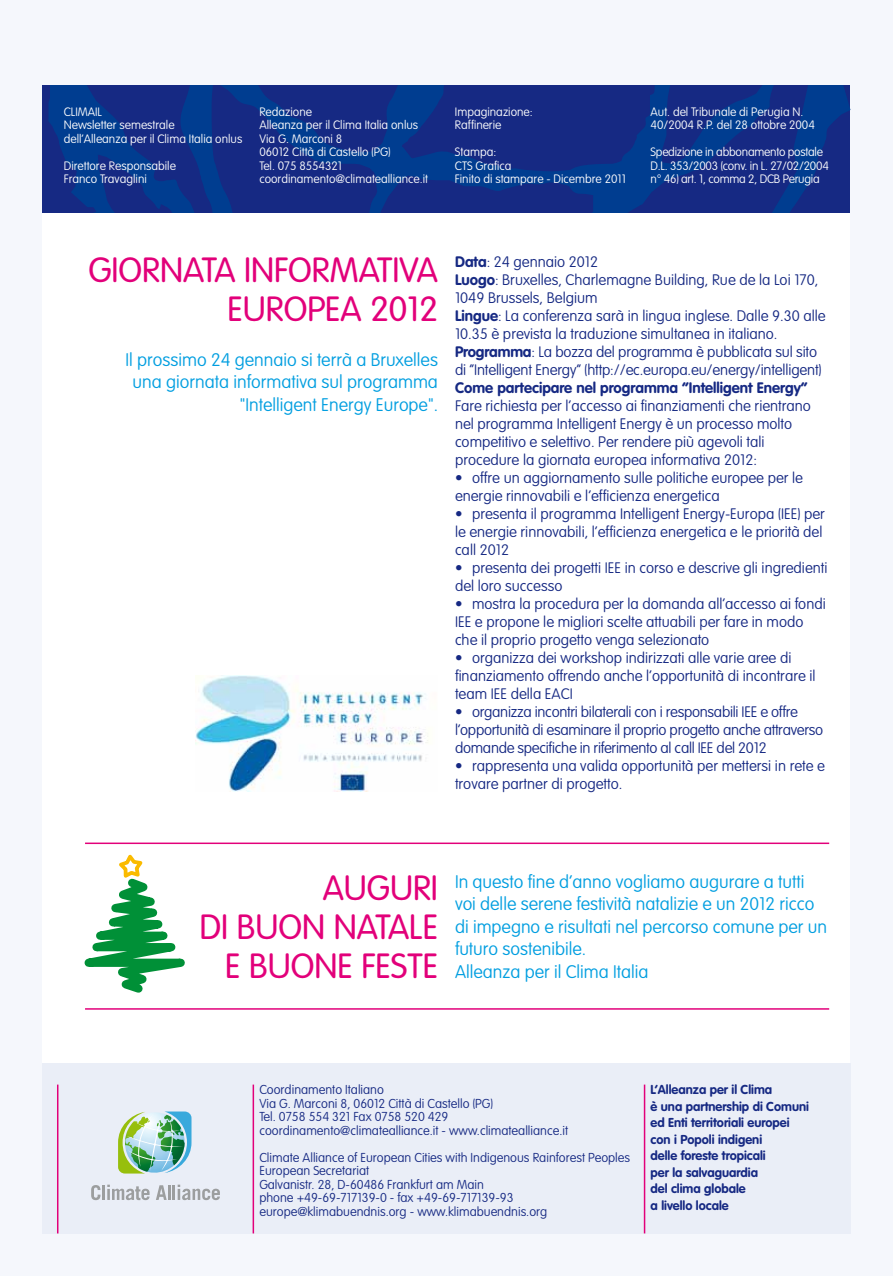
<style>
.page{position:relative;width:893px;height:1276px;background:#f5f7fc}
.page>*{position:absolute;margin:0;border:0;box-sizing:border-box;transform-origin:0 0}
.t1{font:300 34.5px/39px "VAG Rounded Std";color:#e2007a;text-align:center}
.t2{font:100 18px/22.5px "VAG Rounded Std";color:#009ee0;text-align:right}
.t3{font:100 15px/18px "VAG Rounded Std";color:#162983}
.t4{font:100 15px/18px "VAG Rounded Std";letter-spacing:-.02em;color:#162983}
.t5{font:700 15px "VAG Rounded Std";color:#162983}
.t6{font:100 12.75px/13.5px "VAG Rounded Std";color:#162983}
.t7{font:700 12.75px/16.5px "VAG Rounded Std";color:#162983}
.t8{font:100 12px/13.5px "VAG Rounded Std";color:#fff}
.t9{font:100 12px/13.5px "VAG Rounded Std";letter-spacing:-.02em;color:#fff}
.s1{font-weight:700}
</style>
<div class="page">
<div style="left:43px;top:213px;width:807px;height:850px;background:#fff"></div>
<div style="left:43px;top:1063px;width:808px;height:170px;background:#eaeef7"></div>
<svg style="left:43px;top:85px;width:807px;height:128px;background:#0e2f87"></svg>
<hr style="left:57px;top:1084px;width:1px;height:149px;background:#e2007a">
<hr style="left:253px;top:1084px;width:1px;height:149px;background:#e2007a">
<hr style="left:644px;top:1084px;width:1px;height:149px;background:#e2007a">
<svg style="left:118px;top:1111px;width:73px;height:63px"></svg>
<svg style="left:91px;top:1185px;width:9px;height:15px"></svg>
<hr style="left:102px;top:1185px;width:3px;height:15px;background:#9c9e9f">
<svg style="left:107px;top:1184px;width:43px;height:16px"></svg>
<svg style="left:156px;top:1184px;width:64px;height:16px"></svg>
<img style="left:196px;top:675px;width:233px;height:116px">
<hr style="left:85px;top:842px;width:744px;height:2px;background:#e2007a">
<hr style="left:85px;top:1008px;width:744px;height:1px;background:#e2007a">
<svg style="left:84px;top:854px;width:101px;height:139px"></svg>
<p class="t8" style="left:64px;top:105px;width:180px">CLIMAIL<br>Newsletter semestrale<br>dell’Alleanza per il Clima Italia onlus</p>
<p class="t8" style="left:64px;top:159px;width:114px">Direttore Responsabile<br>Franco Travaglini</p>
<p class="t8" style="left:259px;top:105px;width:170px">Redazione<br>Alleanza per il Clima Italia onlus<br>Via G. Marconi 8<br>06012 Città di Castello (PG)<br>Tel. 075 8554321 coordinamento@climatealliance.it</p>
<p class="t8" style="left:455px;top:105px;width:79px">Impaginazione:<br>Raffinerie</p>
<p class="t8" style="left:455px;top:145px;width:173px">Stampa:<br>CTS Grafica<br>Finito di stampare - Dicembre 2011</p>
<p class="t8" style="left:651px;top:105px;width:166px">Aut. del Tribunale di Perugia N.<br>40/2004 R.P. del 28 ottobre 2004</p>
<p class="t9" style="left:651px;top:145px;width:180px">Spedizione in abbonamento postale<br>D.L. 353/2003 (conv. in L. 27/02/2004 n° 46) art. 1, comma 2, DCB Perugia</p>
<h1 class="t1" style="left:88px;top:251px;width:42px">GIORNATA</h1>
<h1 class="t1" style="left:227px;top:251px;width:36px">INFORMATIVA<br>EURO</h1>
<h1 class="t1" style="left:307px;top:290px;width:132px">PEA 2012</h1>
<p class="t2" style="left:125px;top:349px;width:314px">Il prossimo 24 gennaio si terrà a Bruxelles una giornata informativa sul programma "Intelligent Energy Europe".</p>
<p class="t3" style="left:455px;top:253px;width:372px"><span class="s1">Data</span>: 24 gennaio 2012<br><span class="s1">Luogo</span>: Bruxelles, Charlemagne Building, Rue de la Loi 170, 1049 Brussels, Belgium<br><span class="s1">Lingue</span>: La conferenza sarà in lingua inglese. Dalle 9.30 alle 10.35 è prevista la traduzione simultanea in italiano.<br><span class="s1">Programma</span>: La bozza del programma è pubblicata sul sito di “Intelligent Energy” (http://ec.europa.eu/energy/intelligent)</p>
<p class="t5" style="left:455px;top:379px;width:354px">Come partecipare nel programma “Intelligent Energy”</p>
<p class="t3" style="left:455px;top:397px;width:357px">Fare richiesta per l’accesso ai finanziamenti che rientrano nel programma Intelligent Energy è un processo molto competitivo e selettivo. Per rendere più agevoli tali procedure la giornata europea informativa 2012:</p>
<p class="t3" style="left:455px;top:469px;width:349px">• offre un aggiornamento sulle politiche europee per le energie rinnovabili e l’efficienza energetica</p>
<p class="t3" style="left:455px;top:505px;width:371px">• presenta il programma Intelligent Energy-Europa (IEE) per le energie rinnovabili, l’efficienza energetica e le priorità del call 2012</p>
<p class="t3" style="left:455px;top:559px;width:374px">• presenta dei progetti IEE in corso e descrive gli ingredienti del loro successo</p>
<p class="t3" style="left:455px;top:595px;width:372px">• mostra la procedura per la domanda all’accesso ai fondi<br>IEE e propone le migliori scelte attuabili per fare in modo che il proprio progetto venga selezionato</p>
<p class="t3" style="left:455px;top:649px;width:362px">• organizza dei workshop indirizzati alle varie aree di finanziamento offrendo anche l’opportunità di incontrare il team IEE della EACI</p>
<p class="t4" style="left:455px;top:703px;width:370px">• organizza incontri bilaterali con i responsabili IEE e offre l’opportunità di esaminare il proprio progetto anche attraverso domande specifiche in riferimento al call IEE del 2012</p>
<p class="t3" style="left:455px;top:757px;width:371px">• rappresenta una valida opportunità per mettersi in rete e trovare partner di progetto.</p>
<h1 class="t1" style="left:199px;top:870px;width:240px;text-align:right">AUGURI<br>DI BUON NATALE<br>E BUONE FESTE</h1>
<p class="t2" style="left:455px;top:870px;width:374px;text-align:left">In questo fine d’anno vogliamo augurare a tutti voi delle serene festività natalizie e un 2012 ricco di impegno e risultati nel percorso comune per un futuro sostenibile.<br>Alleanza per il Clima Italia</p>
<p class="t6" style="left:259px;top:1083px;width:310px">Coordinamento Italiano<br>Via G. Marconi 8, 06012 Città di Castello (PG)<br>Tel. 0758 554 321 Fax 0758 520 429 coordinamento@climatealliance.it - www.climatealliance.it</p>
<p class="t6" style="left:259px;top:1151px;width:372px">Climate Alliance of European Cities with Indigenous Rainforest Peoples European Secretariat<br>Galvanistr. 28, D-60486 Frankfurt am Main<br>phone +49-69-717139-0 - fax +49-69-717139-93 europe@klimabuendnis.org - www.klimabuendnis.org</p>
<p class="t7" style="left:651px;top:1082px;width:160px">L’Alleanza per il Clima<br>è una partnership di Comuni ed Enti territoriali europei con i Popoli indigeni<br>delle foreste tropicali<br>per la salvaguardia<br>del clima globale<br>a livello locale</p>
</div>
